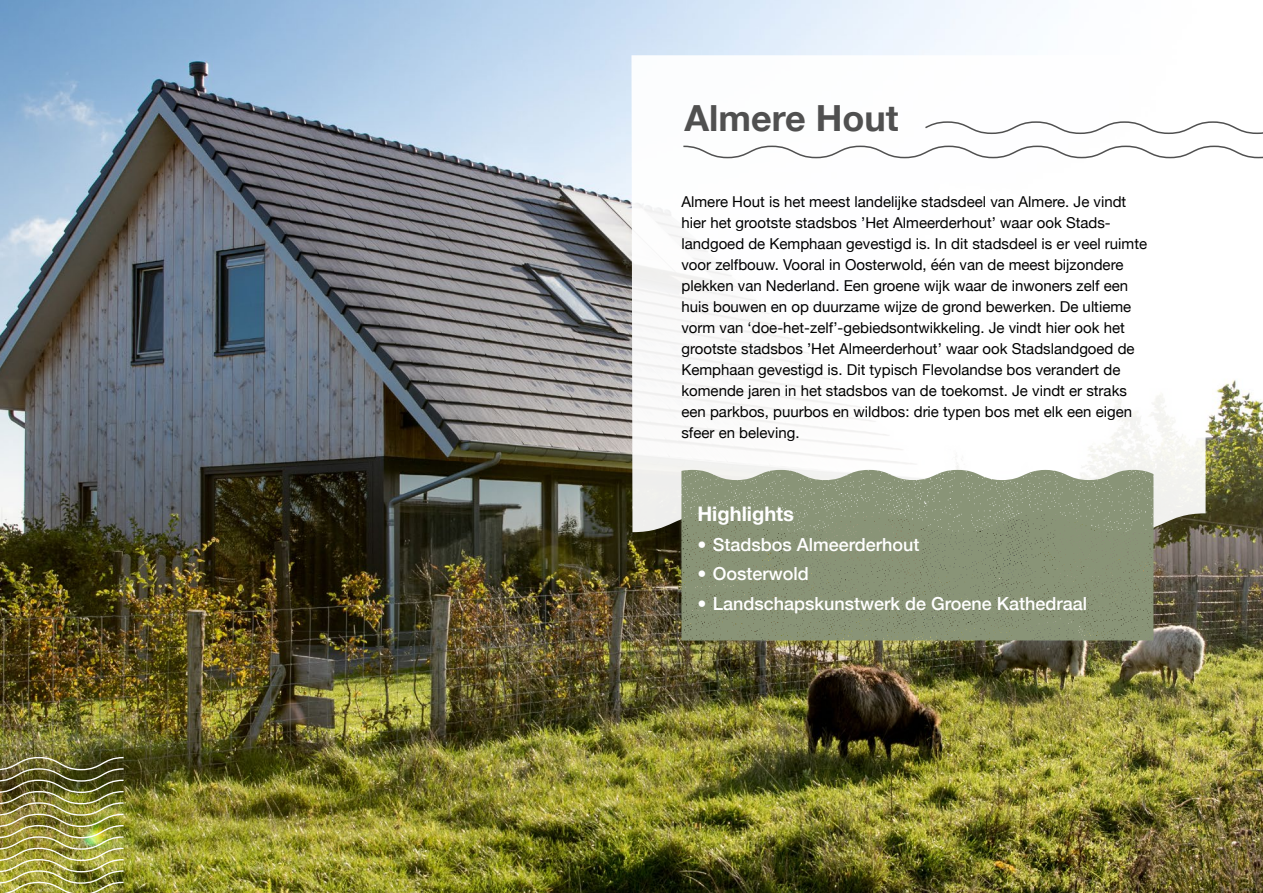
<style>
.page{position:relative;width:1263px;height:893px;background:#fff}
.page>*{position:absolute;margin:0;border:0;box-sizing:border-box;transform-origin:0 0}
.t1{font:700 36px "Helvetica Neue";color:#505050}
.t2{font:700 20.1px "Helvetica Neue";color:#fff}
.t3{font:500 18px "Helvetica Neue";color:#fff}
.t4{font:15px/21px "Helvetica Neue";color:#000}
</style>
<div class="page">
<img style="left:0;top:0;width:1263px;height:893px">
<svg style="left:631px;top:55px;width:574px;height:477px"></svg>
<img style="left:0;top:756px;width:125px;height:137px">
<svg style="left:682px;top:145px;width:581px;height:14px"></svg>
<svg style="left:923px;top:121px;width:340px;height:14px"></svg>
<img style="left:681px;top:470px;width:472px;height:170px">
<p class="t1" style="left:684px;top:90px;width:215px">Almere Hout</p>
<p class="t4" style="left:681px;top:192px;width:467px">Almere Hout is het meest landelijke stadsdeel van Almere. Je vindt hier het grootste stadsbos ’Het Almeerderhout’ waar ook Stads&shy;landgoed de Kemphaan gevestigd is. In dit stadsdeel is er veel ruimte voor zelfbouw. Vooral in Oosterwold, één van de meest bijzondere plekken van Nederland. Een groene wijk waar de inwoners zelf een huis bouwen en op duurzame wijze de grond bewerken. De ultieme vorm van ‘doe-het-zelf’-gebiedsontwikkeling. Je vindt hier ook het grootste stadsbos ’Het Almeerderhout’ waar ook Stadslandgoed de Kemphaan gevestigd is. Dit typisch Flevolandse bos verandert de komende jaren in het stadsbos van de toekomst. Je vindt er straks een parkbos, puurbos en wildbos: drie typen bos met elk een eigen sfeer en beleving.</p>
<p class="t2" style="left:697px;top:498px;width:98px">Highlights</p>
<p class="t3" style="left:697px;top:530px;width:224px">• Stadsbos Almeerderhout</p>
<p class="t3" style="left:697px;top:559px;width:113px">• Oosterwold</p>
<p class="t3" style="left:697px;top:589px;width:391px">• Landschapskunstwerk de Groene Kathedraal</p>
</div>
